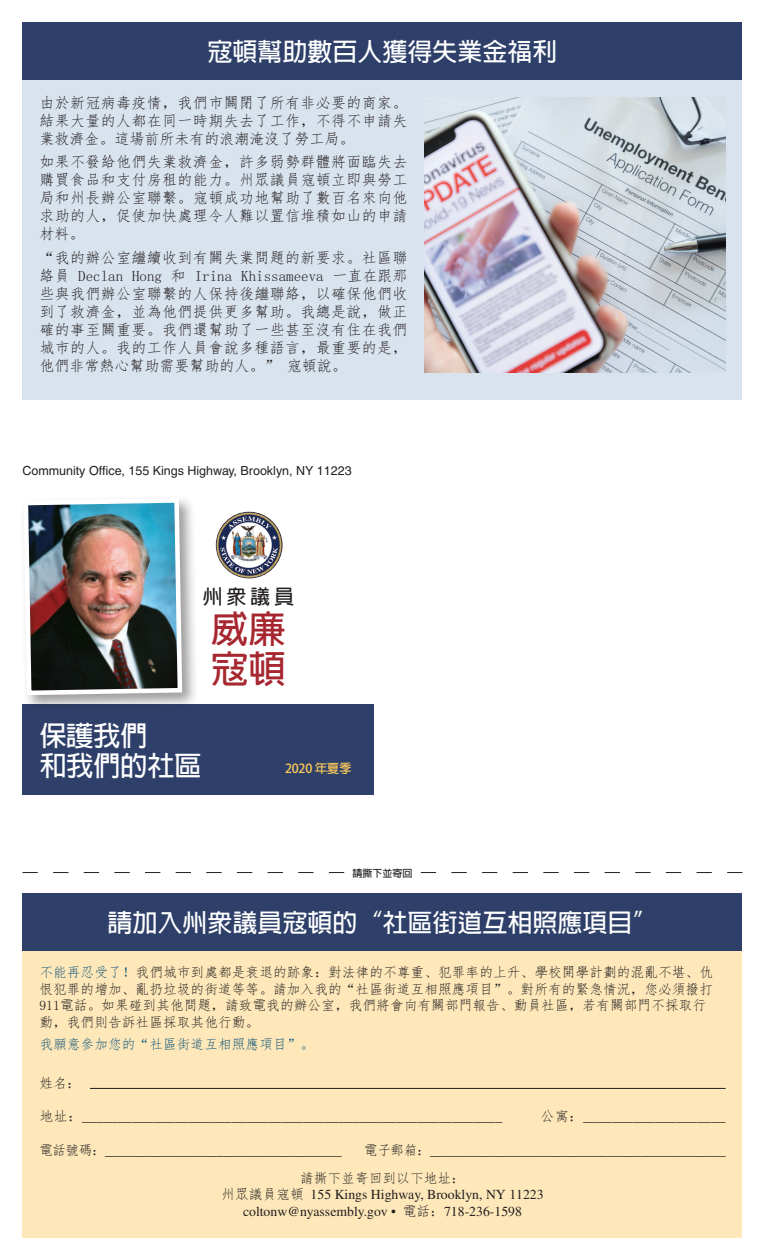
<style>
.page{position:relative;width:765px;height:1260px;background:#fff}
.page>*{position:absolute;margin:0;border:0;box-sizing:border-box;transform-origin:0 0}
.t1{font:700 37.5px/40px "Adobe Fan Heiti Std";color:#a72730}
.t2{font:700 27.5px/30px "Adobe Fan Heiti Std";letter-spacing:-.02em;color:#fff}
.t3{font:700 25px "Adobe Fan Heiti Std";color:#fff}
.t4{font:700 20px "Adobe Fan Heiti Std";color:#231f20}
.t5{font:15px/18px "Fang Song";letter-spacing:.025em;color:#231f20;text-align:justify}
.t6{font:13.75px/16.5px "Times";color:#231f20;text-align:center}
.t7{font:13.75px/16.5px "Fang Song";color:#231f20}
.t8{font:13.75px "Fang Song";color:#0e5378}
.t9{font:12.5px "Helvetica";color:#231f20}
.t10{font:700 12.5px "Adobe Fan Heiti Std";letter-spacing:-.02em;color:#feca5a}
.t11{font:700 10px "Adobe Fan Heiti Std";color:#231f20}
.s1{color:#0e5378}
.s2{font-family:"Fang Song"}
</style>
<div class="page">
<div style="left:22px;top:80px;width:720px;height:320px;background:#d9e3ee"></div>
<div style="left:22px;top:893px;width:720px;height:58px;background:#2e406a"></div>
<div style="left:22px;top:22px;width:720px;height:58px;background:#2e406a"></div>
<img style="left:216px;top:512px;width:67px;height:66px;border-radius:33px">
<div style="left:22px;top:705px;width:352px;height:90px;background:#2e406a"></div>
<div style="left:20px;top:495px;width:180px;height:217px;background:#231f20;opacity:.45"></div>
<img style="left:21px;top:496px;width:164px;height:202px">
<svg style="left:22px;top:872px;width:720px;height:1px"></svg>
<div style="left:347px;top:863px;width:71px;height:20px;background:#fff"></div>
<img style="left:424px;top:97px;width:302px;height:275px">
<div style="left:22px;top:951px;width:720px;height:287px;background:#fee8ba"></div>
<hr style="left:90px;top:1088px;width:636px;height:1px;background:#231f20">
<h3 class="t3" style="left:208px;top:37px;width:351px">寇頓幫助數百人獲得失業金福利</h3>
<p class="t5" style="left:39px;top:93px;width:370px">由於新冠病毒疫情，我們市關閉了所有非必要的商家。結果大量的人都在同一時期失去了工作，不得不申請失業救濟金。這場前所未有的浪潮淹沒了勞工局。</p>
<p class="t5" style="left:39px;top:153px;width:370px">如果不發給他們失業救濟金，許多弱勢群體將面臨失去購買食品和支付房租的能力。州眾議員寇頓立即與勞工局和州長辦公室聯繫。寇頓成功地幫助了數百名來向他求助的人，促使加快處理令人難以置信堆積如山的申請材料。</p>
<p class="t5" style="left:39px;top:249px;width:370px">“我的辦公室繼續收到有關失業問題的新要求。社區聯絡員 Declan Hong 和 Irina Khissameeva 一直在跟那些與我們辦公室聯繫的人保持後繼聯絡，以確保他們收到了救濟金，並為他們提供更多幫助。我總是說，做正確的事至關重要。我們還幫助了一些甚至沒有住在我們城市的人。我的工作人員會說多種語言，最重要的是，他們非常熱心幫助需要幫助的人。” 寇頓說。</p>
<p class="t9" style="left:22px;top:464px;width:331px">Community Office, 155 Kings Highway, Brooklyn, NY 11223</p>
<h3 class="t4" style="left:203px;top:585px;width:93px">州眾議員</h3>
<h1 class="t1" style="left:211px;top:610px;width:76px">威廉寇頓</h1>
<h2 class="t2" style="left:39px;top:722px;width:164px">保護我們<br>和我們的社區</h2>
<p class="t10" style="left:285px;top:761px;width:68px">2020 年夏季</p>
<p class="t11" style="left:352px;top:867px;width:61px">請撕下並寄回</p>
<h3 class="t3" style="left:108px;top:908px;width:551px">請加入州眾議員寇頓的“社區街道互相照應項目”</h3>
<p class="t7" style="left:39px;top:964px;width:675px"><span class="s1">不能再忍受了！</span>我們城市到處都是衰退的跡象：對法律的不尊重、犯罪率的上升、學校開學計劃的混亂不堪、仇恨犯罪的增加、亂扔垃圾的街道等等。請加入我的“社區街道互相照應項目”。對所有的緊急情況，您必須撥打911電話。如果碰到其他問題，請致電我的辦公室，我們將會向有關部門報告、動員社區，若有關部門不採取行動，我們則告訴社區採取其他行動。</p>
<p class="t8" style="left:39px;top:1037px;width:276px">我願意參加您的“社區街道互相照應項目”。</p>
<p class="t7" style="left:39px;top:1075px;width:43px">姓名：</p>
<p class="t6" style="left:39px;top:1109px;width:465px"><span class="s2">地址：</span>___________________________________________________________</p>
<p class="t6" style="left:540px;top:1109px;width:187px"><span class="s2">公寓：</span>____________________</p>
<p class="t6" style="left:39px;top:1142px;width:304px"><span class="s2">電話號碼：</span>____________________________________</p>
<p class="t6" style="left:364px;top:1142px;width:363px"><span class="s2">電子郵箱：</span>_____________________________________________</p>
<p class="t7" style="left:300px;top:1170px;width:166px">請撕下並寄回到以下地址：</p>
<p class="t6" style="left:221px;top:1186px;width:324px"><span class="s2">州眾議員寇頓</span> 155 Kings Highway, Brooklyn, NY 11223 coltonw@nyassembly.gov • <span class="s2">電話：</span>718-236-1598</p>
</div>
